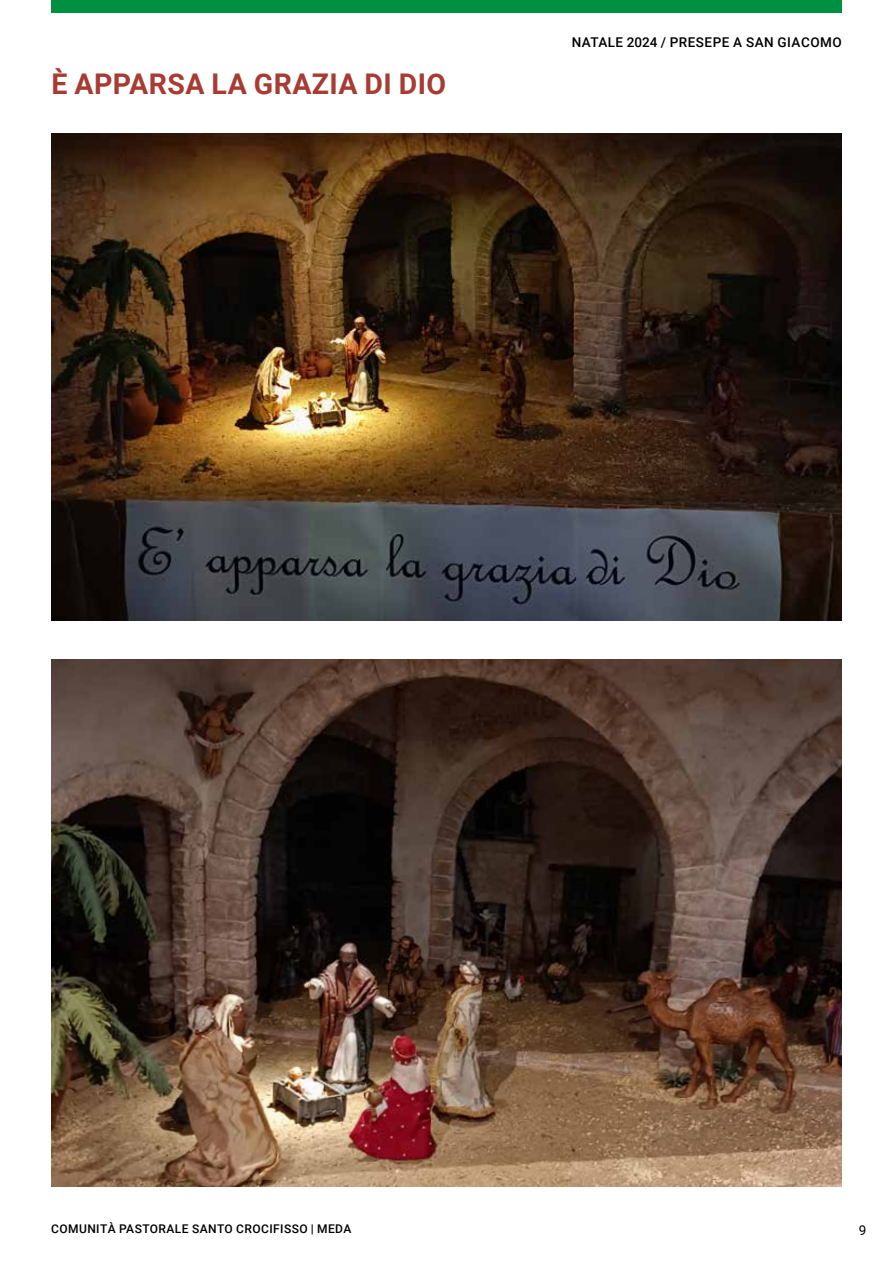
<style>
.page{position:relative;width:893px;height:1263px;background:#fff}
.page>*{position:absolute;margin:0;border:0;box-sizing:border-box;transform-origin:0 0}
.t1{font:700 28.5px "Roboto";letter-spacing:.015em;color:#a83b32}
.t2{font:500 13.5px "Roboto";letter-spacing:.035em;color:#000}
.t3{font:13.5px "Roboto";color:#000}
.t4{font:500 12px "Roboto";letter-spacing:.035em;color:#000}
</style>
<div class="page">
<div style="left:51px;top:0;width:791px;height:13px;background:#009042"></div>
<img style="left:51px;top:133px;width:791px;height:488px">
<img style="left:51px;top:660px;width:791px;height:526px">
<h1 class="t1" style="left:52px;top:64px;width:396px">È APPARSA LA GRAZIA DI DIO</h1>
<p class="t2" style="left:572px;top:33px;width:271px">NATALE 2024 / PRESEPE A SAN GIACOMO</p>
<p class="t4" style="left:51px;top:1220px;width:302px">COMUNITÀ PASTORALE SANTO CROCIFISSO | MEDA</p>
<p class="t3" style="left:859px;top:1220px;width:9px">9</p>
</div>
